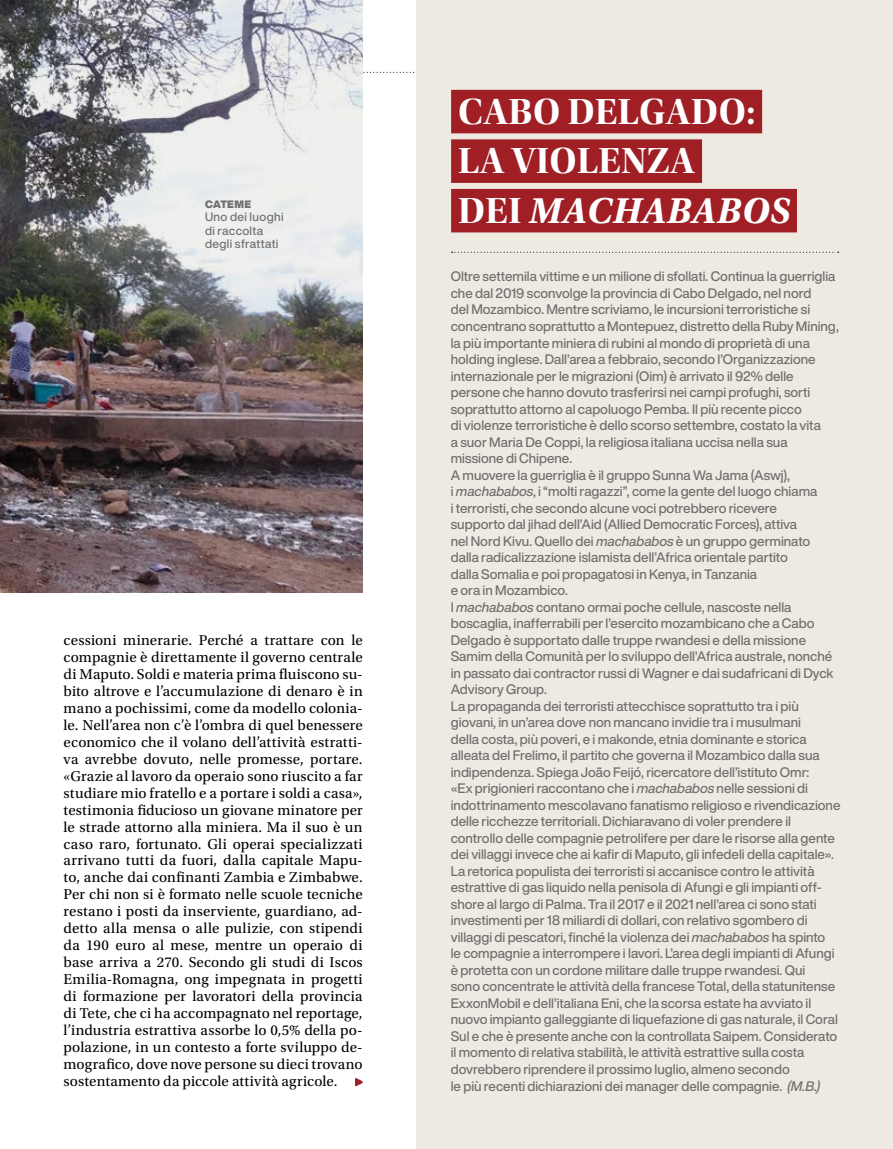
<style>
.page{position:relative;width:893px;height:1149px;background:#fff}
.page>*{position:absolute;margin:0;border:0;box-sizing:border-box;transform-origin:0 0}
.t1{font:37.8px/49.5px "Utopia Std Bold Disp";letter-spacing:.01em;color:#fff}
.t2{font:italic 700 37.8px "Utopia Std";letter-spacing:.01em;color:#fff}
.t3{font:15px/17px "Utopia Std";letter-spacing:.01em;color:#000;text-align:justify}
.t4{font:500 13.5px/16.5px "Helvetica Now Display";color:#706f6f}
.t5{font:500 12px/13.5px "Helvetica Now Display";letter-spacing:.025em;color:#706f6f}
.t6{font:900 10.5px "Helvetica Now Display";letter-spacing:.02em;color:#706f6f}
.s1{font-family:"Utopia Std Bold Disp";font-weight:400;font-style:normal}
.s2{font-style:italic}
</style>
<div class="page">
<svg style="left:363px;top:72px;width:54px;height:1px"></svg>
<img style="left:0;top:0;width:363px;height:592px">
<div style="left:417px;top:0;width:476px;height:1148px;background:#efeae1"></div>
<svg style="left:452px;top:252px;width:387px;height:1px"></svg>
<div style="left:451px;top:90px;width:311px;height:43px;background:#9f1f25"></div>
<div style="left:451px;top:139px;width:251px;height:44px;background:#9f1f25"></div>
<div style="left:451px;top:189px;width:346px;height:43px;background:#9f1f25"></div>
<svg style="left:355px;top:1078px;width:8px;height:8px"></svg>
<p class="t6" style="left:205px;top:197px;width:48px">CATEME</p>
<p class="t5" style="left:205px;top:210px;width:80px">Uno dei luoghi di raccolta degli sfrattati</p>
<p class="t3" style="left:64px;top:631px;width:301px">cessioni minerarie. Perché a trattare con le compagnie è direttamente il governo centrale di Maputo. Soldi e materia prima fluiscono su&shy;bito altrove e l’accumulazione di denaro è in mano a pochissimi, come da modello colonia&shy;le. Nell’area non c’è l’ombra di quel benessere economico che il volano dell’attività estratti&shy;va avrebbe dovuto, nelle promesse, portare. «Grazie al lavoro da operaio sono riuscito a far studiare mio fratello e a portare i soldi a casa», testimonia fiducioso un giovane minatore per le strade attorno alla miniera. Ma il suo è un caso raro, fortunato. Gli operai specializzati arrivano tutti da fuori, dalla capitale Mapu&shy;to, anche dai confinanti Zambia e Zimbabwe.<br>Per chi non si è formato nelle scuole tecniche restano i posti da inserviente, guardiano, ad&shy;detto alla mensa o alle pulizie, con stipendi da 190 euro al mese, mentre un operaio di base arriva a 270. Secondo gli studi di Iscos Emilia-Romagna, ong impegnata in progetti di formazione per lavoratori della provincia di Tete, che ci ha accompagnato nel reportage, l’industria estrattiva assorbe lo 0,5% della po&shy;polazione, in un contesto a forte sviluppo de&shy;mografico, dove nove persone su dieci trovano sostentamento da piccole attività agricole.</p>
<h1 class="t1" style="left:458px;top:87px;width:299px">CABO DELGADO:<br>LA VIOLENZA</h1>
<h1 class="t2" style="left:458px;top:188px;width:333px"><span class="s1">DEI</span> MACHABABOS</h1>
<p class="t4" style="left:451px;top:268px;width:391px">Oltre settemila vittime e un milione di sfollati. Continua la guerriglia che dal 2019 sconvolge la provincia di Cabo Delgado, nel nord<br>del Mozambico. Mentre scriviamo, le incursioni terroristiche si concentrano soprattutto a Montepuez, distretto della Ruby Mining, la più importante miniera di rubini al mondo di proprietà di una holding inglese. Dall’area a febbraio, secondo l’Organizzazione internazionale per le migrazioni (Oim) è arrivato il 92% delle persone che hanno dovuto trasferirsi nei campi profughi, sorti soprattutto attorno al capoluogo Pemba. Il più recente picco<br>di violenze terroristiche è dello scorso settembre, costato la vita<br>a suor Maria De Coppi, la religiosa italiana uccisa nella sua missione di Chipene.<br>A muovere la guerriglia è il gruppo Sunna Wa Jama (Aswj),<br>i <span class="s2">machababos</span>, i “molti ragazzi”, come la gente del luogo chiama<br>i terroristi, che secondo alcune voci potrebbero ricevere<br>supporto dal jihad dell’Aid (Allied Democratic Forces), attiva<br>nel Nord Kivu. Quello dei <span class="s2">machababos</span> è un gruppo germinato dalla radicalizzazione islamista dell’Africa orientale partito<br>dalla Somalia e poi propagatosi in Kenya, in Tanzania<br>e ora in Mozambico.<br>I <span class="s2">machababos</span> contano ormai poche cellule, nascoste nella boscaglia, inafferrabili per l’esercito mozambicano che a Cabo Delgado è supportato dalle truppe rwandesi e della missione Samim della Comunità per lo sviluppo dell'Africa australe, nonché in passato dai contractor russi di Wagner e dai sudafricani di Dyck Advisory Group.<br>La propaganda dei terroristi attecchisce soprattutto tra i più giovani, in un’area dove non mancano invidie tra i musulmani<br>della costa, più poveri, e i makonde, etnia dominante e storica alleata del Frelimo, il partito che governa il Mozambico dalla sua indipendenza. Spiega João Feijó, ricercatore dell’istituto Omr:<br>«Ex prigionieri raccontano che i <span class="s2">machababos</span> nelle sessioni di indottrinamento mescolavano fanatismo religioso e rivendicazione delle ricchezze territoriali. Dichiaravano di voler prendere il controllo delle compagnie petrolifere per dare le risorse alla gente dei villaggi invece che ai kafir di Maputo, gli infedeli della capitale».<br>La retorica populista dei terroristi si accanisce contro le attività estrattive di gas liquido nella penisola di Afungi e gli impianti off&shy;shore al largo di Palma. Tra il 2017 e il 2021 nell’area ci sono stati investimenti per 18 miliardi di dollari, con relativo sgombero di villaggi di pescatori, finché la violenza dei <span class="s2">machababos</span> ha spinto<br>le compagnie a interrompere i lavori. L’area degli impianti di Afungi è protetta con un cordone militare dalle truppe rwandesi. Qui<br>sono concentrate le attività della francese Total, della statunitense ExxonMobil e dell’italiana Eni, che la scorsa estate ha avviato il nuovo impianto galleggiante di liquefazione di gas naturale, il Coral Sul e che è presente anche con la controllata Saipem. Considerato il momento di relativa stabilità, le attività estrattive sulla costa dovrebbero riprendere il prossimo luglio, almeno secondo<br>le più recenti dichiarazioni dei manager delle compagnie. <span class="s2">(M.B.)</span></p>
</div>
